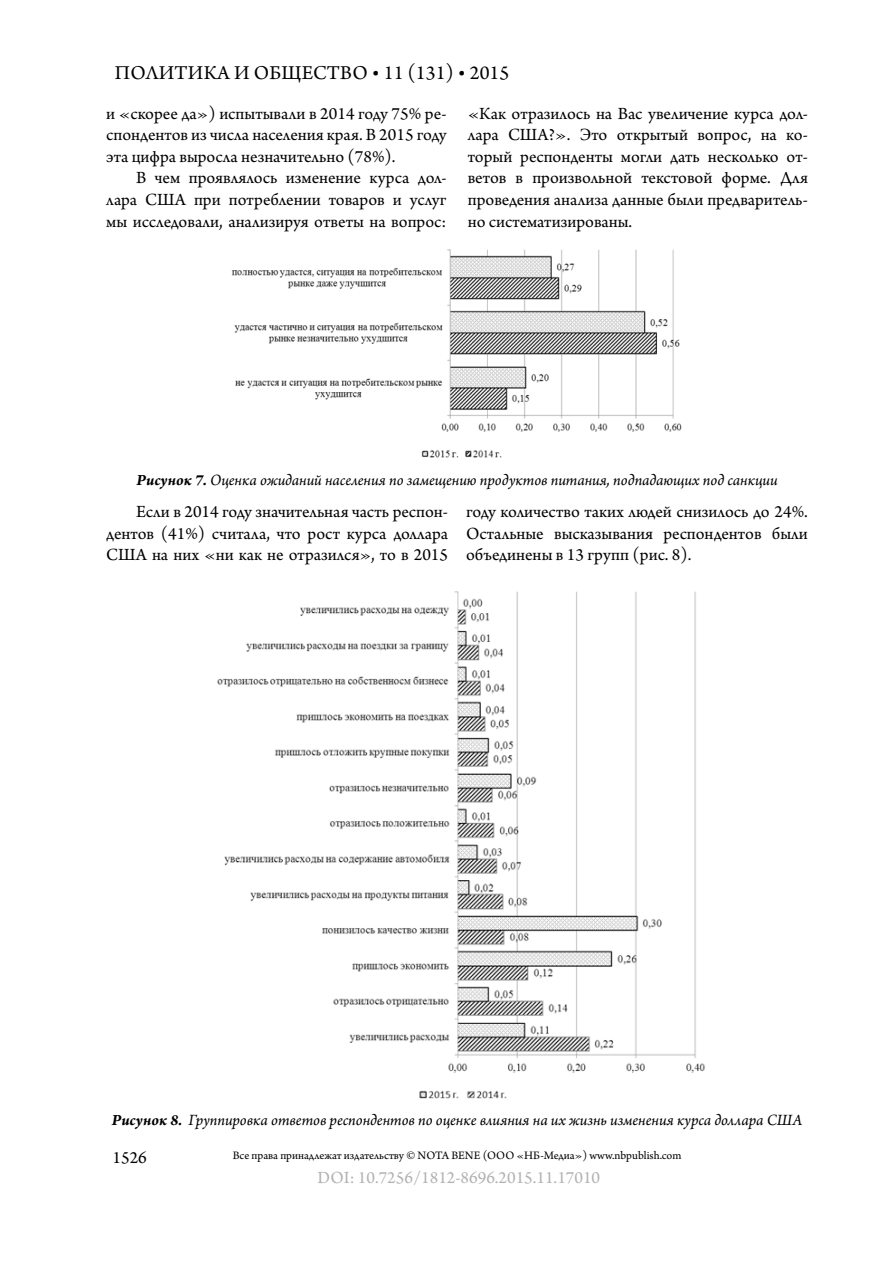
<style>
.page{position:relative;width:893px;height:1263px;background:#fff}
.page>*{position:absolute;margin:0;border:0;box-sizing:border-box;transform-origin:0 0}
.t1{font:20.7px "Arno Pro";letter-spacing:.01em;color:#000}
.t2{font:18px/21.6px "Arno Pro";color:#000;text-align:justify}
.t3{font:18px "Arno Pro";color:#b2b2b2}
.t4{font:italic 16.5px "Arno Pro";letter-spacing:-.005em;color:#000}
.t5{font:12px "Arno Pro";color:#000}
.s1{font-weight:700}
</style>
<div class="page">
<img style="left:231px;top:249px;width:451px;height:209px">
<img style="left:217px;top:591px;width:488px;height:508px">
<p class="t1" style="left:115px;top:61px;width:396px">ПОЛИТИКА И ОБЩЕСТВО • 11 (131) • 2015</p>
<p class="t2" style="left:106px;top:103px;width:342px">и «скорее да») испытывали в 2014 году 75% ре&shy;спондентов из числа населения края. В 2015 году эта цифра выросла незначительно (78%).</p>
<p class="t2" style="left:106px;top:168px;width:342px;text-indent:30px">В чем проявлялось изменение курса дол&shy;лара США при потреблении товаров и услуг мы исследовали, анализируя ответы на вопрос:</p>
<p class="t2" style="left:468px;top:103px;width:342px">«Как отразилось на Вас увеличение курса дол&shy;лара США?». Это открытый вопрос, на ко&shy;торый респонденты могли дать несколько от&shy;ветов в произвольной текстовой форме. Для проведения анализа данные были предваритель&shy;но систематизированы.</p>
<p class="t4" style="left:137px;top:470px;width:643px"><span class="s1">Рисунок 7.</span> Оценка ожиданий населения по замещению продуктов питания, подпадающих под санкции</p>
<p class="t2" style="left:106px;top:502px;width:343px;text-indent:30px">Если в 2014 году значительная часть респон&shy;дентов (41%) считала, что рост курса доллара США на них «ни как не отразился», то в 2015</p>
<p class="t2" style="left:466px;top:502px;width:343px">году количество таких людей снизилось до 24%.<br>Остальные высказывания респондентов были объединены в 13 групп (рис. 8).</p>
<p class="t4" style="left:112px;top:1110px;width:692px"><span class="s1">Рисунок 8.</span> Группировка ответов респондентов по оценке влияния на их жизнь изменения курса доллара США</p>
<p class="t2" style="left:113px;top:1148px;width:36px">1526</p>
<p class="t5" style="left:233px;top:1149px;width:450px">Все права принадлежат издательству © NOTA BENE (ООО «НБ-Медиа») www.nbpublish.com</p>
<p class="t3" style="left:317px;top:1167px;width:284px">DOI: 10.7256/1812-8696.2015.11.17010</p>
</div>
